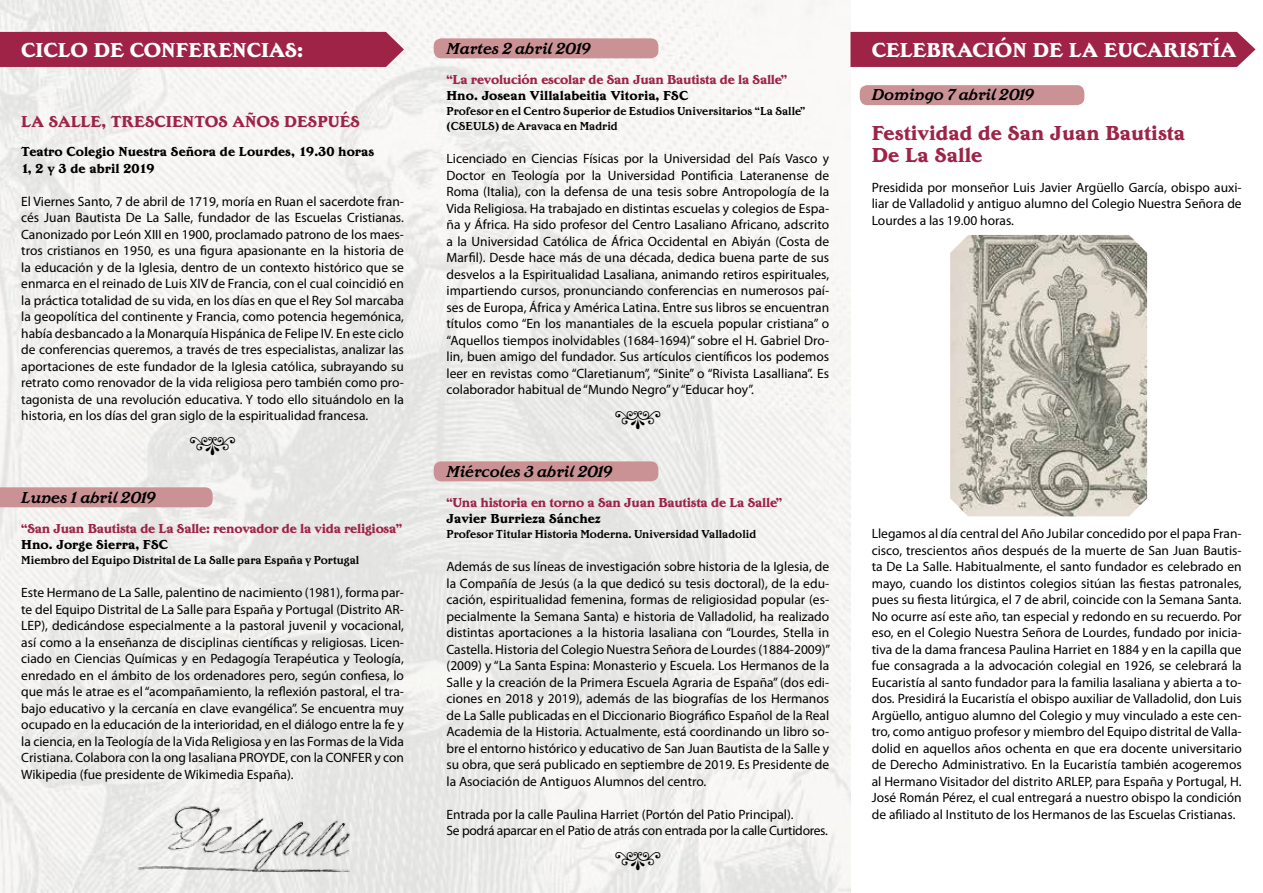
<style>
.page{position:relative;width:1263px;height:893px;background:#fff}
.page>*{position:absolute;margin:0;border:0;box-sizing:border-box;transform-origin:0 0}
.t1{font:45px "Woodtype Ornaments Std";color:#000}
.t2{font:21px "B Edwardian Bld";color:#fff}
.t3{font:21px/22.5px "B Edwardian Bld";color:#9e2347}
.t4{font:16.5px "B Edwardian Itlic";color:#000}
.t5{font:16.5px "B Edwardian Bld";color:#9e2347}
.t6{font:13.5px/16.5px "Myriad Pro";color:#000;text-align:justify}
.t7{font:13.5px "B Edwardian Bld";letter-spacing:-.02em;color:#9e2347}
.t8{font:13.5px/16.5px "B Edwardian Bld";color:#000}
.t9{font:13.5px/16.5px "Myriad Pro";letter-spacing:-.02em;color:#000}
.t10{font:12px/15px "B Edwardian";color:#000}
</style>
<div class="page">
<img style="left:0;top:0;width:850px;height:893px">
<div style="left:850px;top:32px;width:405px;height:35px;background:#9e2347"></div>
<div style="left:0;top:32px;width:404px;height:35px;background:#9e2347"></div>
<div style="left:0;top:487px;width:213px;height:20px;background:#cb9295"></div>
<div style="left:434px;top:38px;width:224px;height:20px;background:#cb9295;border-radius:8px"></div>
<div style="left:860px;top:85px;width:224px;height:20px;background:#cb9295;border-radius:8px"></div>
<div style="left:434px;top:461px;width:224px;height:20px;background:#cb9295;border-radius:8px"></div>
<img style="left:125px;top:799px;width:245px;height:87px">
<img style="left:950px;top:235px;width:197px;height:281px">
<h2 class="t2" style="left:21px;top:36px;width:283px">CICLO DE CONFERENCIAS:</h2>
<p class="t5" style="left:21px;top:111px;width:340px">LA SALLE, TRESCIENTOS AÑOS DESPUÉS</p>
<p class="t8" style="left:21px;top:145px;width:355px">Teatro Colegio Nuestra Señora de Lourdes, 19.30 horas<br>1, 2 y 3 de abril 2019</p>
<p class="t6" style="left:21px;top:193px;width:384px">El Viernes Santo, 7 de abril de 1719, moría en Ruan el sacerdote fran&shy;cés Juan Bautista De La Salle, fundador de las Escuelas Cristianas.<br>Canonizado por León XIII en 1900, proclamado patrono de los maes&shy;tros cristianos en 1950, es una figura apasionante en la historia de la educación y de la Iglesia, dentro de un contexto histórico que se enmarca en el reinado de Luis XIV de Francia, con el cual coincidió en la práctica totalidad de su vida, en los días en que el Rey Sol marcaba la geopolítica del continente y Francia, como potencia hegemónica, había desbancado a la Monarquía Hispánica de Felipe IV. En este ciclo de conferencias queremos, a través de tres especialistas, analizar las aportaciones de este fundador de la Iglesia católica, subrayando su retrato como renovador de la vida religiosa pero también como pro&shy;tagonista de una revolución educativa. Y todo ello situándolo en la historia, en los días del gran siglo de la espiritualidad francesa.</p>
<h1 class="t1" style="left:190px;top:403px;width:46px">•</h1>
<p class="t4" style="left:21px;top:486px;width:136px">Lunes 1 abril 2019</p>
<p class="t7" style="left:21px;top:519px;width:382px">“San Juan Bautista de La Salle: renovador de la vida religiosa”</p>
<p class="t8" style="left:21px;top:538px;width:148px">Hno. Jorge Sierra, FSC</p>
<p class="t10" style="left:21px;top:554px;width:339px">Miembro del Equipo Distrital de La Salle para España y Portugal</p>
<p class="t6" style="left:21px;top:585px;width:384px">Este Hermano de La Salle, palentino de nacimiento (1981), forma par&shy;te del Equipo Distrital de La Salle para España y Portugal (Distrito AR-LEP), dedicándose especialmente a la pastoral juvenil y vocacional, así como a la enseñanza de disciplinas científicas y religiosas. Licen&shy;ciado en Ciencias Químicas y en Pedagogía Terapéutica y Teología, enredado en el ámbito de los ordenadores pero, según confiesa, lo que más le atrae es el “acompañamiento, la reflexión pastoral, el tra&shy;bajo educativo y la cercanía en clave evangélica”. Se encuentra muy ocupado en la educación de la interioridad, en el diálogo entre la fe y la ciencia, en la Teología de la Vida Religiosa y en las Formas de la Vida Cristiana. Colabora con la ong lasaliana PROYDE, con la CONFER y con Wikipedia (fue presidente de Wikimedia España).</p>
<p class="t4" style="left:446px;top:37px;width:145px">Martes 2 abril 2019</p>
<p class="t7" style="left:446px;top:70px;width:342px">“La revolución escolar de San Juan Bautista de la Salle”</p>
<p class="t8" style="left:446px;top:88px;width:243px">Hno. Josean Villalabeitia Vitoria, FSC</p>
<p class="t10" style="left:446px;top:105px;width:360px">Profesor en el Centro Superior de Estudios Universitarios “La Salle” (CSEULS) de Aravaca en Madrid</p>
<p class="t6" style="left:446px;top:151px;width:384px">Licenciado en Ciencias Físicas por la Universidad del País Vasco y Doctor en Teología por la Universidad Pontificia Lateranense de Roma (Italia), con la defensa de una tesis sobre Antropología de la Vida Religiosa. Ha trabajado en distintas escuelas y colegios de Espa&shy;ña y África. Ha sido profesor del Centro Lasaliano Africano, adscrito a la Universidad Católica de África Occidental en Abiyán (Costa de Marfil). Desde hace más de una década, dedica buena parte de sus desvelos a la Espiritualidad Lasaliana, animando retiros espirituales, impartiendo cursos, pronunciando conferencias en numerosos paí&shy;ses de Europa, África y América Latina. Entre sus libros se encuentran títulos como “En los manantiales de la escuela popular cristiana” o “Aquellos tiempos inolvidables (1684-1694)” sobre el H. Gabriel Dro&shy;lin, buen amigo del fundador. Sus artículos científicos los podemos leer en revistas como “Claretianum”, “Sinite” o “Rivista Lasalliana”. Es colaborador habitual de “Mundo Negro” y “Educar hoy”.</p>
<h1 class="t1" style="left:615px;top:377px;width:46px">•</h1>
<p class="t4" style="left:446px;top:460px;width:167px">Miércoles 3 abril 2019</p>
<p class="t7" style="left:446px;top:493px;width:337px">“Una historia en torno a San Juan Bautista de La Salle”</p>
<p class="t8" style="left:446px;top:511px;width:156px">Javier Burrieza Sánchez</p>
<p class="t10" style="left:446px;top:528px;width:311px">Profesor Titular Historia Moderna. Universidad Valladolid</p>
<p class="t6" style="left:446px;top:559px;width:385px">Además de sus líneas de investigación sobre historia de la Iglesia, de la Compañía de Jesús (a la que dedicó su tesis doctoral), de la edu&shy;cación, espiritualidad femenina, formas de religiosidad popular (es&shy;pecialmente la Semana Santa) e historia de Valladolid, ha realizado distintas aportaciones a la historia lasaliana con “Lourdes, Stella in Castella. Historia del Colegio Nuestra Señora de Lourdes (1884-2009)” (2009) y “La Santa Espina: Monasterio y Escuela. Los Hermanos de la Salle y la creación de la Primera Escuela Agraria de España” (dos edi&shy;ciones en 2018 y 2019), además de las biografías de los Hermanos de La Salle publicadas en el Diccionario Biográfico Español de la Real Academia de la Historia. Actualmente, está coordinando un libro so&shy;bre el entorno histórico y educativo de San Juan Bautista de la Salle y su obra, que será publicado en septiembre de 2019. Es Presidente de la Asociación de Antiguos Alumnos del centro.</p>
<p class="t9" style="left:446px;top:806px;width:383px">Entrada por la calle Paulina Harriet (Portón del Patio Principal).<br>Se podrá aparcar en el Patio de atrás con entrada por la calle Curtidores.</p>
<h1 class="t1" style="left:615px;top:818px;width:46px">•</h1>
<h2 class="t2" style="left:872px;top:36px;width:366px">CELEBRACIÓN DE LA EUCARISTÍA</h2>
<p class="t4" style="left:872px;top:84px;width:164px">Domingo 7 abril 2019</p>
<h2 class="t3" style="left:872px;top:123px;width:315px">Festividad de San Juan Bautista<br>De La Salle</h2>
<p class="t6" style="left:872px;top:179px;width:371px">Presidida por monseñor Luis Javier Argüello García, obispo auxi&shy;liar de Valladolid y antiguo alumno del Colegio Nuestra Señora de Lourdes a las 19.00 horas.</p>
<p class="t6" style="left:872px;top:526px;width:371px">Llegamos al día central del Año Jubilar concedido por el papa Fran&shy;cisco, trescientos años después de la muerte de San Juan Bautis&shy;ta De La Salle. Habitualmente, el santo fundador es celebrado en mayo, cuando los distintos colegios sitúan las fiestas patronales, pues su fiesta litúrgica, el 7 de abril, coincide con la Semana Santa.<br>No ocurre así este año, tan especial y redondo en su recuerdo. Por eso, en el Colegio Nuestra Señora de Lourdes, fundado por inicia&shy;tiva de la dama francesa Paulina Harriet en 1884 y en la capilla que fue consagrada a la advocación colegial en 1926, se celebrará la Eucaristía al santo fundador para la familia lasaliana y abierta a to&shy;dos. Presidirá la Eucaristía el obispo auxiliar de Valladolid, don Luis Argüello, antiguo alumno del Colegio y muy vinculado a este cen&shy;tro, como antiguo profesor y miembro del Equipo distrital de Valla&shy;dolid en aquellos años ochenta en que era docente universitario de Derecho Administrativo. En la Eucaristía también acogeremos al Hermano Visitador del distrito ARLEP, para España y Portugal, H.<br>José Román Pérez, el cual entregará a nuestro obispo la condición de afiliado al Instituto de los Hermanos de las Escuelas Cristianas.</p>
</div>
